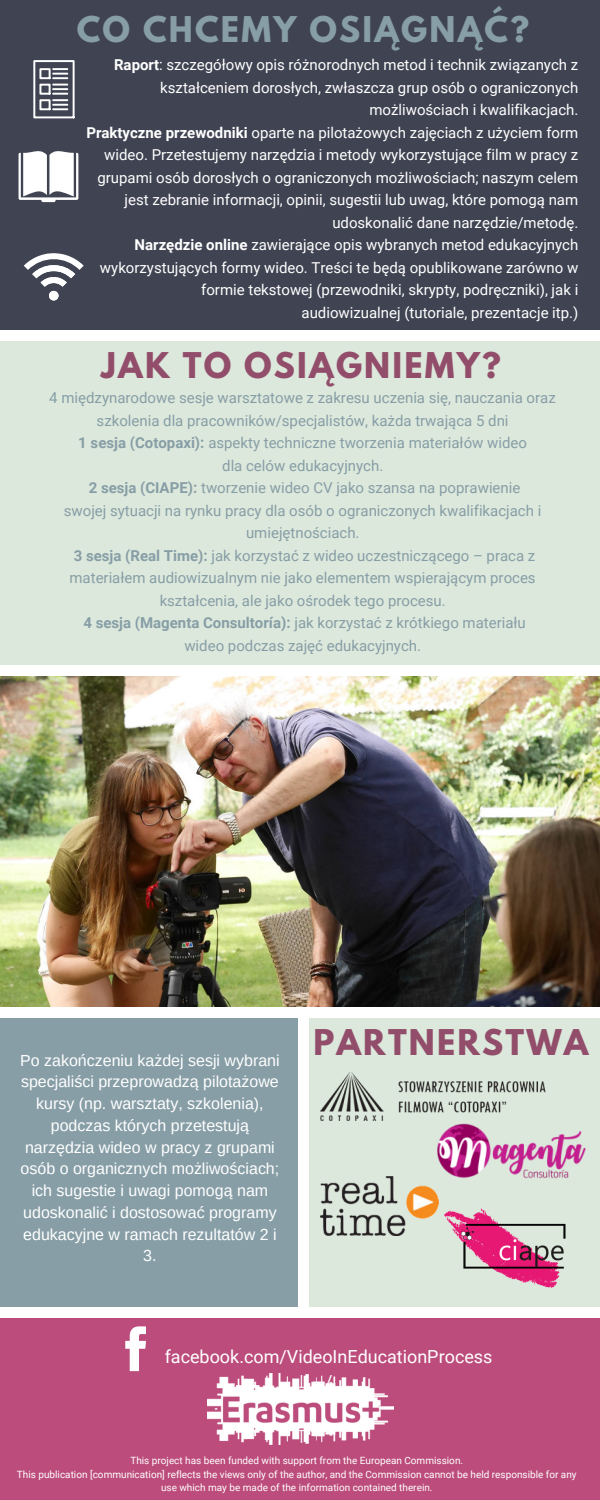
<style>
.page{position:relative;width:600px;height:1500px;background:#bc4c7b}
.page>*{position:absolute;margin:0;border:0;box-sizing:border-box;transform-origin:0 0}
.t1{font:700 31.4px "League Spartan";letter-spacing:.07em;color:#924d6a}
.t2{font:700 31.4px "League Spartan";letter-spacing:.07em;color:#879ea6}
.t3{font:18px/24.8px "Roboto";color:#fff;text-align:center}
.t4{font:16px/21.8px "Arimo";color:#fff;text-align:center}
.t5{font:15px/22.5px "Roboto";color:#fff;text-align:right}
.t6{font:15px/22.5px "Roboto";color:#879ea6;text-align:center}
.t7{font:10px/13.5px "Roboto";color:#fff;text-align:center}
.s1{font-weight:700}
</style>
<div class="page">
<div style="left:0;top:0;width:335px;height:334px;background:#404352"></div>
<div style="left:267px;top:335px;width:333px;height:336px;background:#dce8dc"></div>
<div style="left:0;top:333px;width:335px;height:335px;background:#dce8dc"></div>
<div style="left:265px;top:0;width:335px;height:335px;background:#404352"></div>
<div style="left:0;top:330px;width:600px;height:11px;background:#fff"></div>
<img style="left:0;top:676px;width:600px;height:331px">
<div style="left:0;top:665px;width:600px;height:11px;background:#fff"></div>
<svg style="left:125px;top:1326px;width:21px;height:45px"></svg>
<div style="left:0;top:1012px;width:300px;height:300px;background:#879ea6"></div>
<div style="left:301px;top:1012px;width:299px;height:300px;background:#dce8dc"></div>
<div style="left:0;top:1007px;width:600px;height:11px;background:#fff"></div>
<div style="left:298px;top:1012px;width:10px;height:300px;background:#fff"></div>
<div style="left:0;top:1307px;width:600px;height:11px;background:#fff"></div>
<img style="left:207px;top:1373px;width:186px;height:71px">
<img style="left:437px;top:1123px;width:149px;height:56px">
<svg style="left:33px;top:60px;width:42px;height:58px"></svg>
<svg style="left:19px;top:151px;width:59px;height:51px"></svg>
<svg style="left:24px;top:253px;width:60px;height:47px"></svg>
<div style="left:49px;top:291px;width:10px;height:9px;background:#fff;border-radius:50%"></div>
<img style="left:320px;top:1072px;width:226px;height:48px">
<img style="left:320px;top:1177px;width:118px;height:58px">
<img style="left:445px;top:1208px;width:121px;height:80px">
<h1 class="t2" style="left:77px;top:13px;width:454px">CO CHCEMY OSIĄGNĄĆ?</h1>
<p class="t5" style="left:86px;top:54px;width:494px"><span class="s1">Raport</span>: szczegółowy opis różnorodnych metod i technik związanych z kształceniem dorosłych, zwłaszcza grup osób o ograniczonych możliwościach i kwalifikacjach.<br><span class="s1">Praktyczne przewodniki</span> oparte na pilotażowych zajęciach z użyciem form wideo. Przetestujemy narzędzia i metody wykorzystujące film w pracy z grupami osób dorosłych o ograniczonych możliwościach; naszym celem jest zebranie informacji, opinii, sugestii lub uwag, które pomogą nam udoskonalić dane narzędzie/metodę.<br><span class="s1">Narzędzie online</span> zawierające opis wybranych metod edukacyjnych wykorzystujących formy wideo. Treści te będą opublikowane zarówno w formie tekstowej (przewodniki, skrypty, podręczniki), jak i<br>audiowizualnej (tutoriale, prezentacje itp.)</p>
<h1 class="t1" style="left:101px;top:350px;width:401px">JAK TO OSIĄGNIEMY?</h1>
<p class="t6" style="left:49px;top:387px;width:508px">4 międzynarodowe sesje warsztatowe z zakresu uczenia się, nauczania oraz szkolenia dla pracowników/specjalistów, każda trwająca 5 dni<br><span class="s1">1 sesja (Cotopaxi):</span> aspekty techniczne tworzenia materiałów wideo<br>dla celów edukacyjnych.<br><span class="s1">2 sesja (CIAPE):</span> tworzenie wideo CV jako szansa na poprawienie<br>swojej sytuacji na rynku pracy dla osób o ograniczonych kwalifikacjach i umiejętnościach.<br><span class="s1">3 sesja (Real Time):</span> jak korzystać z wideo uczestniczącego – praca z materiałem audiowizualnym nie jako elementem wspierającym proces kształcenia, ale jako ośrodek tego procesu.<br><span class="s1">4 sesja (Magenta Consultoría):</span> jak korzystać z krótkiego materiału<br>wideo podczas zajęć edukacyjnych.</p>
<p class="t4" style="left:20px;top:1049px;width:261px">Po zakończeniu każdej sesji wybrani specjaliści przeprowadzą pilotażowe kursy (np. warsztaty, szkolenia), podczas których przetestują narzędzia wideo w pracy z grupami osób o organicznych możliwościach; ich sugestie i uwagi pomogą nam udoskonalić i dostosować programy edukacyjne w ramach rezultatów 2 i<br>3.</p>
<h1 class="t1" style="left:313px;top:1027px;width:277px">PARTNERSTWA</h1>
<p class="t3" style="left:165px;top:1345px;width:329px">facebook.com/VideoInEducationProcess /</p>
<p class="t7" style="left:17px;top:1454px;width:561px">This project has been funded with support from the European Commission.<br>This publication [communication] reflects the views only of the author, and the Commission cannot be held responsible for any use which may be made of the information contained therein.</p>
</div>
